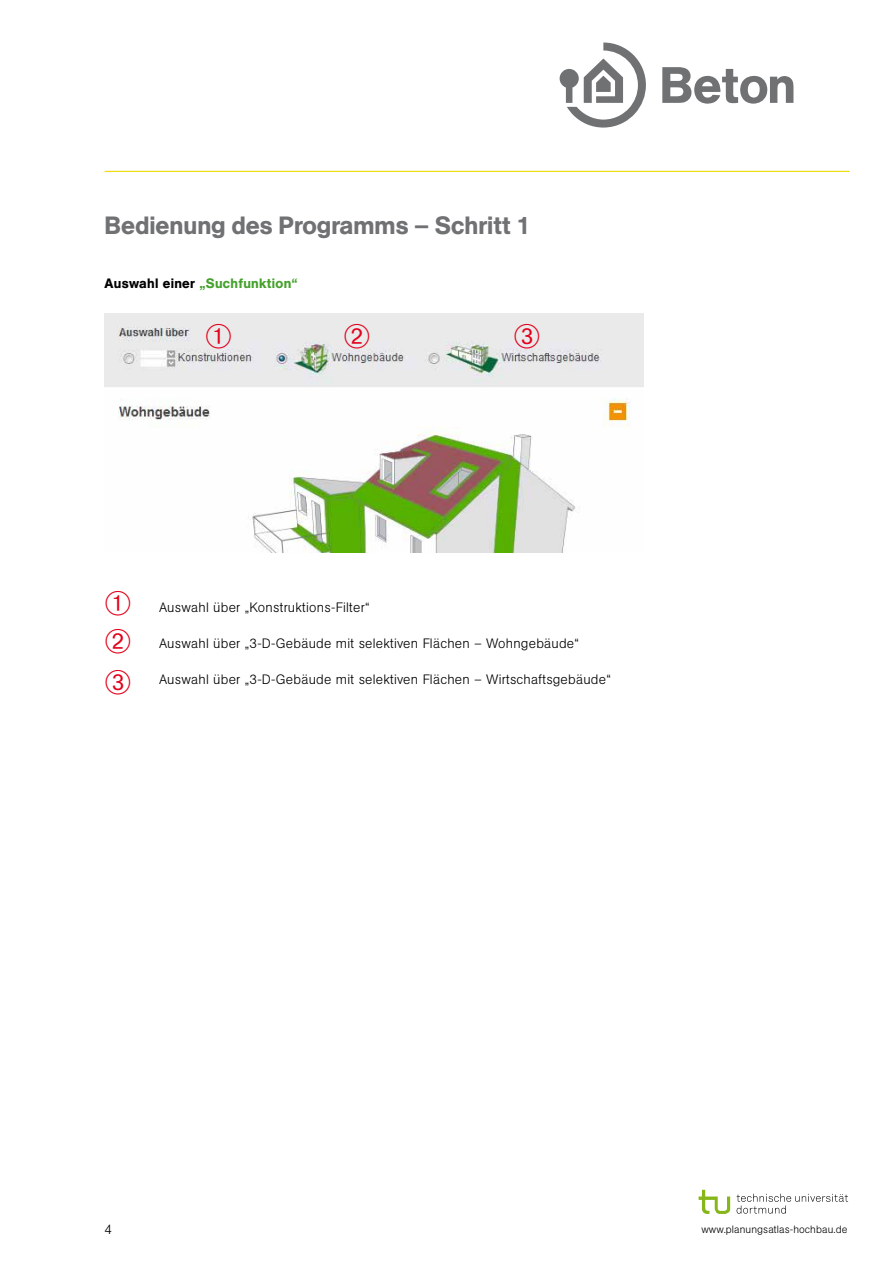
<style>
.page{position:relative;width:893px;height:1263px;background:#fff}
.page>*{position:absolute;margin:0;border:0;box-sizing:border-box;transform-origin:0 0}
.t1{font:500 24.75px "AG Book Pro";color:#707173}
.t2{font:300 13.5px "AG Book Pro";letter-spacing:.02em;color:#000}
.t3{font:500 13.5px "AG Book Pro";letter-spacing:.02em;color:#44a12b}
.t4{font:300 10.5px "AG Book Pro";letter-spacing:.01em;color:#000}
.s1{color:#000}
</style>
<div class="page">
<hr style="left:105px;top:171px;width:745px;height:1px;background:#eedc00">
<svg style="left:560px;top:43px;width:86px;height:85px"></svg>
<svg style="left:662px;top:67px;width:131px;height:37px"></svg>
<svg style="left:699px;top:1190px;width:31px;height:24px"></svg>
<svg style="left:737px;top:1194px;width:111px;height:20px"></svg>
<img style="left:105px;top:313px;width:539px;height:239px">
<svg style="left:206px;top:324px;width:25px;height:24px"></svg>
<svg style="left:345px;top:324px;width:24px;height:24px"></svg>
<svg style="left:515px;top:324px;width:24px;height:24px"></svg>
<h1 class="t1" style="left:105px;top:209px;width:428px">Bedienung des Programms – Schritt 1</h1>
<p class="t3" style="left:105px;top:275px;width:195px"><span class="s1">Auswahl einer</span> „Suchfunktion“</p>
<p class="t2" style="left:159px;top:599px;width:212px">Auswahl über „Konstruktions-Filter“</p>
<p class="t2" style="left:159px;top:635px;width:421px">Auswahl über „3-D-Gebäude mit selektiven Flächen – Wohngebäude“</p>
<p class="t2" style="left:159px;top:671px;width:453px">Auswahl über „3-D-Gebäude mit selektiven Flächen – Wirtschaftsgebäude“</p>
<p class="t2" style="left:105px;top:1221px;width:9px">4</p>
<p class="t4" style="left:701px;top:1222px;width:148px">www.planungsatlas-hochbau.de</p>
</div>
